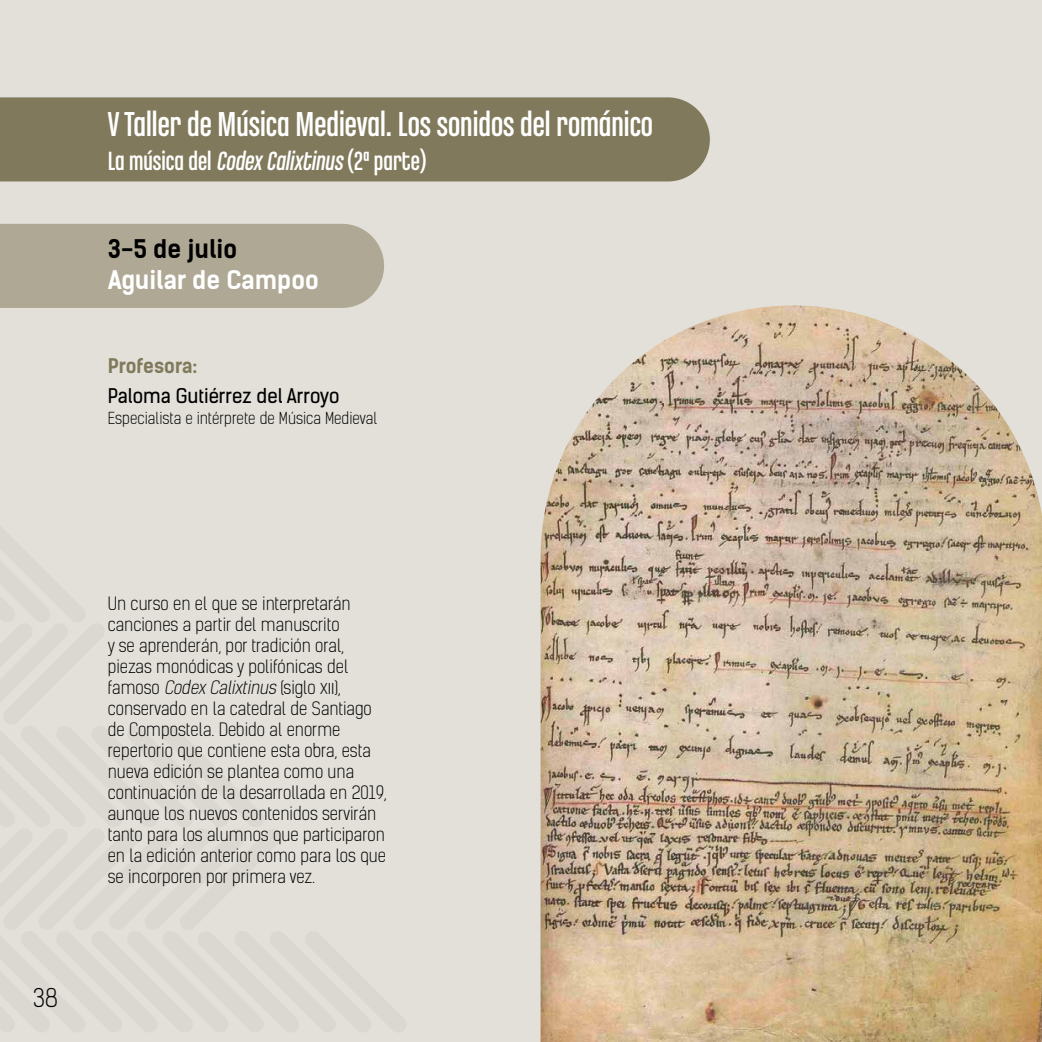
<style>
.page{position:relative;width:1042px;height:1042px;background:#e2e0d9}
.page>*{position:absolute;margin:0;border:0;box-sizing:border-box;transform-origin:0 0}
.t1{font:36.75px "Chalet Comprime Cologne Eighty";color:#fff}
.t2{font:28px "Chalet Comprime Cologne Eighty";color:#fff}
.t3{font:700 24.5px "Kelson Sans";color:#fff}
.t4{font:700 24.5px "Kelson Sans";color:#000}
.t5{font:300 24.5px "Kelson Sans";color:#000}
.t6{font:19.25px "Kelson Sans";color:#000}
.t7{font:700 19.25px "Kelson Sans";letter-spacing:-.005em;color:#80795b}
.t8{font:300 17.5px/21px "Kelson Sans";color:#000}
.t9{font:300 15.75px "Kelson Sans";color:#000}
.s1{font-style:italic}
.s2{font-size:14.35px}
</style>
<div class="page">
<div style="left:0;top:97px;width:710px;height:84px;background:#80795b"></div>
<div style="left:0;top:224px;width:384px;height:84px;background:#afa894"></div>
<img style="left:540px;top:305px;width:502px;height:737px">
<h1 class="t1" style="left:108px;top:104px;width:547px">V Taller de Música Medieval. Los sonidos del románico</h1>
<h2 class="t2" style="left:108px;top:145px;width:321px">La música del <span class="s1">CodexCalixtinus</span>(2ª parte)</h2>
<h3 class="t4" style="left:108px;top:234px;width:131px">3-5 de julio</h3>
<h3 class="t3" style="left:108px;top:265px;width:213px">Aguilar de Campoo</h3>
<p class="t7" style="left:108px;top:353px;width:91px">Profesora:</p>
<p class="t6" style="left:108px;top:384px;width:233px">Paloma Gutiérrez del Arroyo</p>
<p class="t9" style="left:108px;top:409px;width:271px">Especialista e intérprete de Música Medieval</p>
<h3 class="t5" style="left:33px;top:983px;width:26px">38</h3>
<p class="t8" style="left:108px;top:593px;width:280px">Un curso en el que se interpretarán canciones a partir del manuscrito<br>y se aprenderán, por tradición oral, piezas monódicas y polifónicas del famoso <span class="s1">CodexCalixtinus</span> (siglo <span class="s2">XII</span>), conservado en la catedral de Santiago de Compostela. Debido al enorme repertorio que contiene esta obra, esta nueva edición se plantea como una continuación de la desarrollada en 2019, aunque los nuevos contenidos servirán tanto para los alumnos que participaron en la edición anterior como para los que se incorporen por primera vez.</p>
</div>
